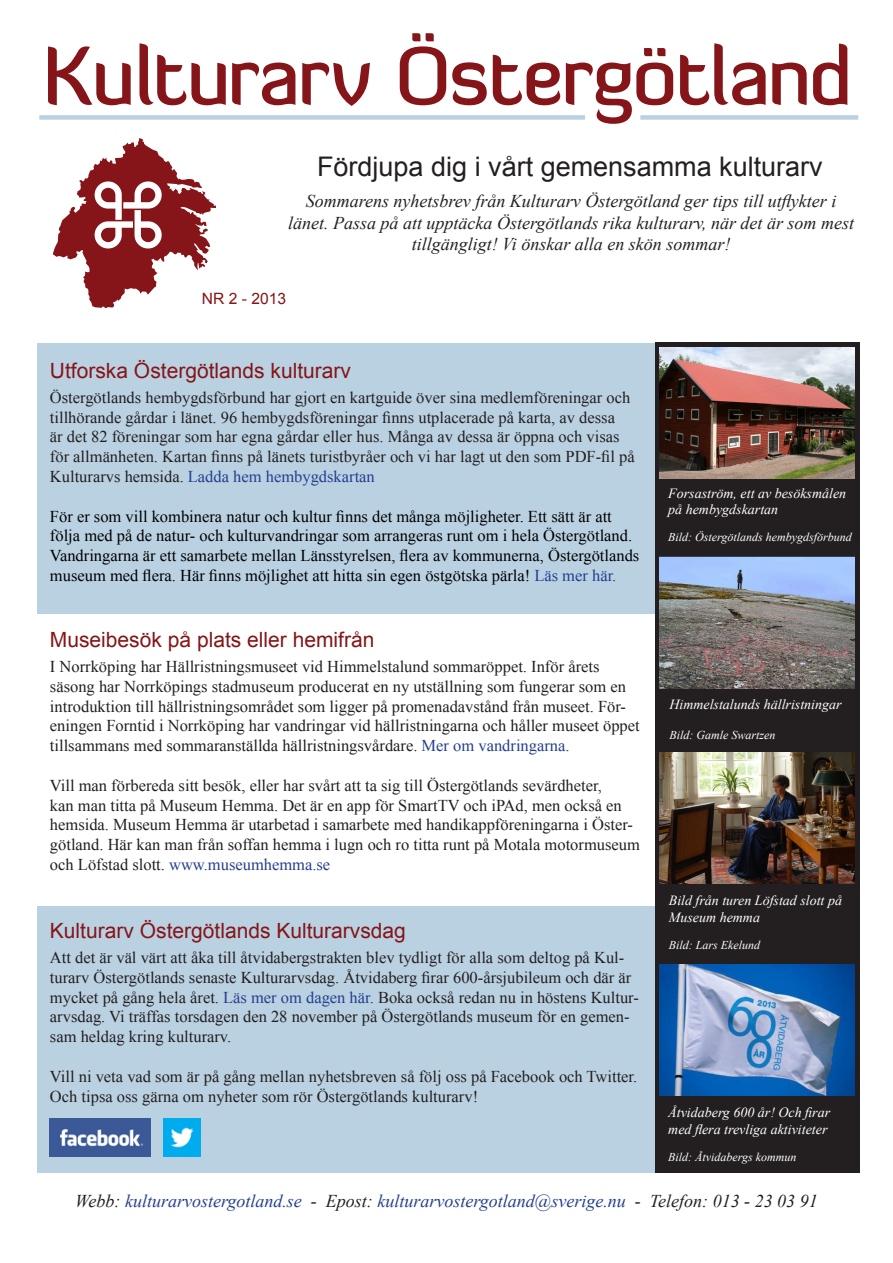
<style>
.page{position:relative;width:893px;height:1263px;background:#fff}
.page>*{position:absolute;margin:0;border:0;box-sizing:border-box;transform-origin:0 0}
.t1{font:27px "Arial";color:#231f20}
.t2{font:21px "Arial";color:#851518}
.t3{font:italic 18px/21.6px "Times New Roman";color:#231f20;text-align:center}
.t4{font:italic 18px "Times New Roman";color:#253f8e}
.t5{font:16.5px/19.8px "Times New Roman";color:#231f20}
.t6{font:16.5px/19.8px "Times New Roman";color:#000}
.t7{font:15.6px "Arial";color:#851518}
.t8{font:italic 13.95px/16.8px "Times New Roman";color:#fff}
.t9{font:italic 12px "Times New Roman";color:#fff}
.s1{color:#253f8e}
.s2{color:#231f20}
</style>
<div class="page">
<svg style="left:48px;top:46px;width:83px;height:59px"></svg>
<svg style="left:139px;top:43px;width:87px;height:62px"></svg>
<svg style="left:232px;top:63px;width:63px;height:42px"></svg>
<svg style="left:302px;top:63px;width:68px;height:43px"></svg>
<svg style="left:400px;top:33px;width:46px;height:72px"></svg>
<svg style="left:452px;top:62px;width:35px;height:43px"></svg>
<svg style="left:493px;top:55px;width:67px;height:50px"></svg>
<svg style="left:566px;top:48px;width:107px;height:76px"></svg>
<svg style="left:680px;top:43px;width:86px;height:62px"></svg>
<svg style="left:772px;top:63px;width:35px;height:42px"></svg>
<svg style="left:813px;top:44px;width:34px;height:61px"></svg>
<div style="left:37px;top:343px;width:618px;height:270px;background:#bad1e2"></div>
<div style="left:37px;top:906px;width:618px;height:267px;background:#bad1e2"></div>
<div style="left:640px;top:115px;width:218px;height:5px;background:#bad1e2"></div>
<svg style="left:53px;top:138px;width:163px;height:170px"></svg>
<div style="left:39px;top:115px;width:546px;height:5px;background:#bad1e2"></div>
<div style="left:655px;top:343px;width:204px;height:830px;background:#231f20"></div>
<img style="left:659px;top:753px;width:196px;height:130px">
<img style="left:659px;top:347px;width:196px;height:131px">
<img style="left:659px;top:557px;width:196px;height:131px">
<img style="left:659px;top:964px;width:196px;height:132px">
<img style="left:163px;top:1119px;width:38px;height:37px">
<img style="left:50px;top:1119px;width:101px;height:37px">
<p class="t1" style="left:317px;top:148px;width:507px">Fördjupa dig i vårt gemensamma kulturarv</p>
<p class="t3" style="left:288px;top:190px;width:567px">Sommarens nyhetsbrev från Kulturarv Östergötland ger tips till utflykter i länet. Passa på att upptäcka Östergötlands rika kulturarv, när det är som mest tillgängligt! Vi önskar alla en skön sommar!</p>
<p class="t7" style="left:202px;top:288px;width:86px">NR 2 - 2013</p>
<p class="t2" style="left:50px;top:357px;width:303px">Utforska Östergötlands kulturarv</p>
<p class="t5" style="left:50px;top:387px;width:586px">Östergötlands hembygdsförbund har gjort en kartguide över sina medlemföreningar och tillhörande gårdar i länet. 96 hembygdsföreningar finns utplacerade på karta, av dessa<br>är det 82 föreningar som har egna gårdar eller hus. Många av dessa är öppna och visas för allmänheten. Kartan finns på länets turistbyråer och vi har lagt ut den som PDF-fil på Kulturarvs hemsida. <span class="s1">Ladda hem hembygdskartan</span></p>
<p class="t6" style="left:50px;top:506px;width:591px">För er som vill kombinera natur och kultur finns det många möjligheter. Ett sätt är att följa med på de natur- och kulturvandringar som arrangeras runt om i hela Östergötland.<br>Vandringarna är ett samarbete mellan Länsstyrelsen, flera av kommunerna, Östergötlands museum med flera. Här finns möjlighet att hitta sin egen östgötska pärla! <span class="s1">Läs mer här.</span></p>
<p class="t2" style="left:50px;top:626px;width:326px">Museibesök på plats eller hemifrån</p>
<p class="t5" style="left:50px;top:656px;width:591px">I Norrköping har Hällristningsmuseet vid Himmelstalund sommaröppet. Inför årets säsong har Norrköpings stadmuseum producerat en ny utställning som fungerar som en introduktion till hällristningsområdet som ligger på promenadavstånd från museet. För&shy;eningen Forntid i Norrköping har vandringar vid hällristningarna och håller museet öppet tillsammans med sommaranställda hällristningsvårdare. <span class="s1">Mer om vandringarna.</span></p>
<p class="t5" style="left:50px;top:775px;width:591px">Vill man förbereda sitt besök, eller har svårt att ta sig till Östergötlands sevärdheter,<br>kan man titta på Museum Hemma. Det är en app för SmartTV och iPAd, men också en hemsida. Museum Hemma är utarbetad i samarbete med handikappföreningarna i Öster&shy;götland. Här kan man från soffan hemma i lugn och ro titta runt på Motala motormuseum och Löfstad slott. <span class="s1">www.museumhemma.se</span></p>
<p class="t2" style="left:50px;top:917px;width:357px">Kulturarv Östergötlands Kulturarvsdag</p>
<p class="t5" style="left:50px;top:947px;width:590px">Att det är väl värt att åka till åtvidabergstrakten blev tydligt för alla som deltog på Kul&shy;turarv Östergötlands senaste Kulturarvsdag. Åtvidaberg firar 600-årsjubileum och där är mycket på gång hela året. <span class="s1">Läs mer om dagen här.</span> Boka också redan nu in höstens Kultur&shy;arvsdag. Vi träffas torsdagen den 28 november på Östergötlands museum för en gemen&shy;sam heldag kring kulturarv.</p>
<p class="t5" style="left:50px;top:1066px;width:589px">Vill ni veta vad som är på gång mellan nyhetsbreven så följ oss på Facebook och Twitter.</p>
<p class="t5" style="left:50px;top:1086px;width:430px">Och tipsa oss gärna om nyheter som rör Östergötlands kulturarv!</p>
<p class="t8" style="left:668px;top:484px;width:179px">Forsaström, ett av besöksmålen på hembygdskartan</p>
<p class="t9" style="left:668px;top:529px;width:185px">Bild: Östergötlands hembygdsförbund</p>
<p class="t8" style="left:669px;top:695px;width:174px">Himmelstalunds hällristningar</p>
<p class="t9" style="left:669px;top:727px;width:107px">Bild: Gamle Swartzen</p>
<p class="t8" style="left:669px;top:892px;width:175px">Bild från turen Löfstad slott på<br>Museum hemma</p>
<p class="t9" style="left:669px;top:936px;width:93px">Bild: Lars Ekelund</p>
<p class="t8" style="left:668px;top:1103px;width:163px">Åtvidaberg 600 år! Och firar med flera trevliga aktiviteter</p>
<p class="t9" style="left:668px;top:1148px;width:130px">Bild: Åtvidabergs kommun</p>
<p class="t4" style="left:75px;top:1189px;width:744px"><span class="s2">Webb:</span> kulturarvostergotland.se <span class="s2">- Epost:</span> kulturarvostergotland@sverige.nu <span class="s2">- Telefon: 013 - 23 03 91</span></p>
</div>
